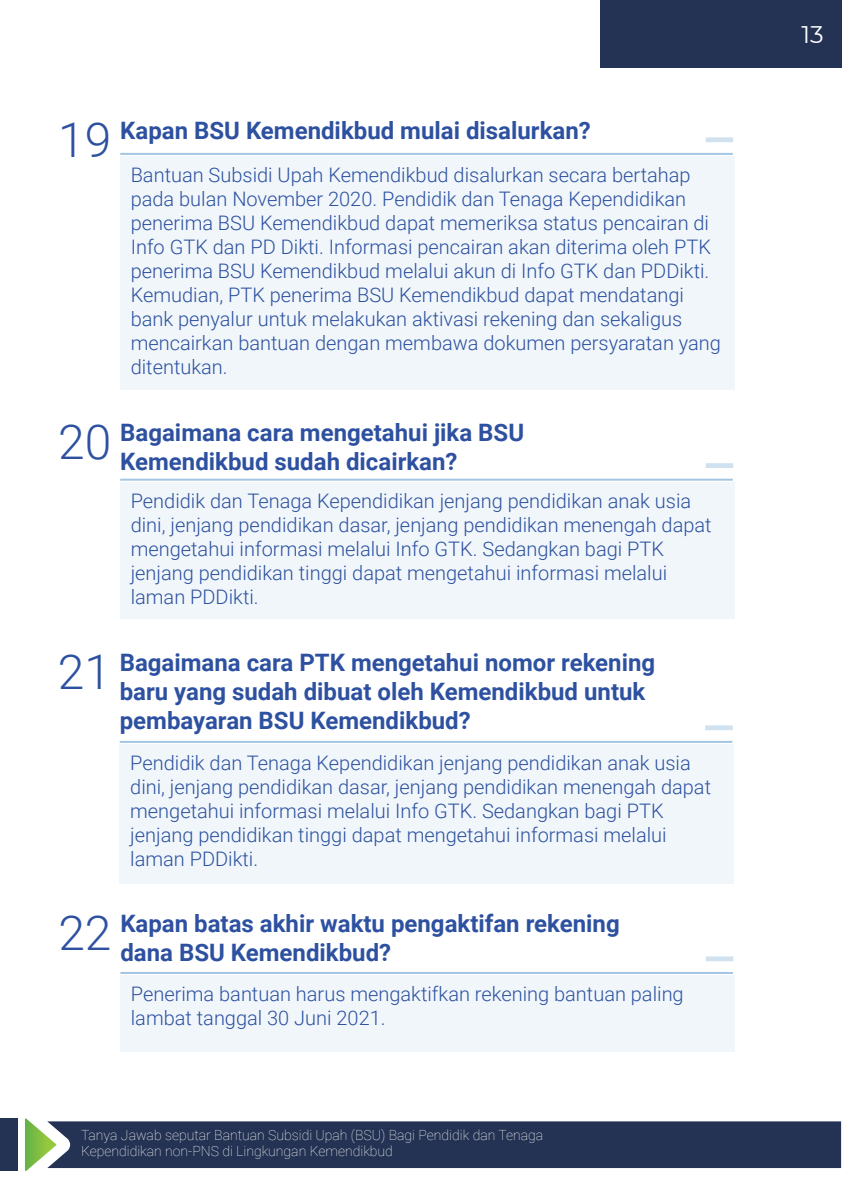
<style>
.page{position:relative;width:842px;height:1191px;background:#fff}
.page>*{position:absolute;margin:0;border:0;box-sizing:border-box;transform-origin:0 0}
.t1{font:300 48px "Roboto";color:#2d51a0}
.t2{font:700 24px/28.8px "Roboto";color:#2d51a0}
.t3{font:24px "Montserrat";color:#fff}
.t4{font:300 20px/24px "Roboto";color:#2d51a0}
.t5{font:100 14px/16.8px "Roboto";color:#fff}
</style>
<div class="page">
<hr style="left:120px;top:153px;width:613px;height:2px;background:#a1c5e2">
<svg style="left:706px;top:137px;width:27px;height:5px"></svg>
<div style="left:120px;top:156px;width:614px;height:233px;background:#f0f6fa"></div>
<hr style="left:120px;top:479px;width:613px;height:2px;background:#a1c5e2">
<svg style="left:706px;top:463px;width:27px;height:5px"></svg>
<div style="left:120px;top:482px;width:614px;height:136px;background:#f0f6fa"></div>
<div style="left:601px;top:0;width:241px;height:68px;background:#243353"></div>
<svg style="left:25px;top:1118px;width:816px;height:53px;background:#43516a"></svg>
<div style="left:0;top:1118px;width:18px;height:53px;background:#243353"></div>
<hr style="left:120px;top:741px;width:612px;height:2px;background:#a1c5e2">
<svg style="left:705px;top:725px;width:28px;height:5px"></svg>
<div style="left:120px;top:744px;width:614px;height:140px;background:#f0f6fa"></div>
<hr style="left:120px;top:972px;width:613px;height:2px;background:#a1c5e2">
<svg style="left:706px;top:956px;width:27px;height:5px"></svg>
<div style="left:120px;top:975px;width:614px;height:76px;background:#f0f6fa"></div>
<h1 class="t1" style="left:58px;top:106px;width:55px">19</h1>
<p class="t2" style="left:120px;top:115px;width:472px">Kapan BSU Kemendikbud mulai disalurkan?</p>
<p class="t4" style="left:131px;top:162px;width:592px">Bantuan Subsidi Upah Kemendikbud disalurkan secara bertahap pada bulan November 2020. Pendidik dan Tenaga Kependidikan penerima BSU Kemendikbud dapat memeriksa status pencairan di Info GTK dan PD Dikti. Informasi pencairan akan diterima oleh PTK penerima BSU Kemendikbud melalui akun di Info GTK dan PDDikti.<br>Kemudian, PTK penerima BSU Kemendikbud dapat mendatangi bank penyalur untuk melakukan aktivasi rekening dan sekaligus mencairkan bantuan dengan membawa dokumen persyaratan yang ditentukan.</p>
<h1 class="t1" style="left:58px;top:408px;width:55px">20</h1>
<p class="t2" style="left:120px;top:417px;width:405px">Bagaimana cara mengetahui jika BSU<br>Kemendikbud sudah dicairkan?</p>
<p class="t4" style="left:131px;top:488px;width:582px">Pendidik dan Tenaga Kependidikan jenjang pendidikan anak usia dini, jenjang pendidikan dasar, jenjang pendidikan menengah dapat mengetahui informasi melalui Info GTK. Sedangkan bagi PTK jenjang pendidikan tinggi dapat mengetahui informasi melalui laman PDDikti.</p>
<h1 class="t1" style="left:58px;top:638px;width:55px">21</h1>
<p class="t2" style="left:120px;top:647px;width:537px">Bagaimana cara PTK mengetahui nomor rekening baru yang sudah dibuat oleh Kemendikbud untuk pembayaran BSU Kemendikbud?</p>
<p class="t4" style="left:130px;top:750px;width:582px">Pendidik dan Tenaga Kependidikan jenjang pendidikan anak usia dini, jenjang pendidikan dasar, jenjang pendidikan menengah dapat mengetahui informasi melalui Info GTK. Sedangkan bagi PTK jenjang pendidikan tinggi dapat mengetahui informasi melalui laman PDDikti.</p>
<h1 class="t1" style="left:58px;top:899px;width:55px">22</h1>
<p class="t2" style="left:120px;top:908px;width:501px">Kapan batas akhir waktu pengaktifan rekening dana BSU Kemendikbud?</p>
<p class="t4" style="left:131px;top:981px;width:554px">Penerima bantuan harus mengaktifkan rekening bantuan paling lambat tanggal 30 Juni 2021.</p>
<p class="t5" style="left:81px;top:1125px;width:464px">Tanya Jawab seputar Bantuan Subsidi Upah (BSU) Bagi Pendidik dan Tenaga<br>Kependidikan non-PNS di Lingkungan Kemendikbud</p>
<p class="t3" style="left:801px;top:18px;width:24px">13</p>
</div>
